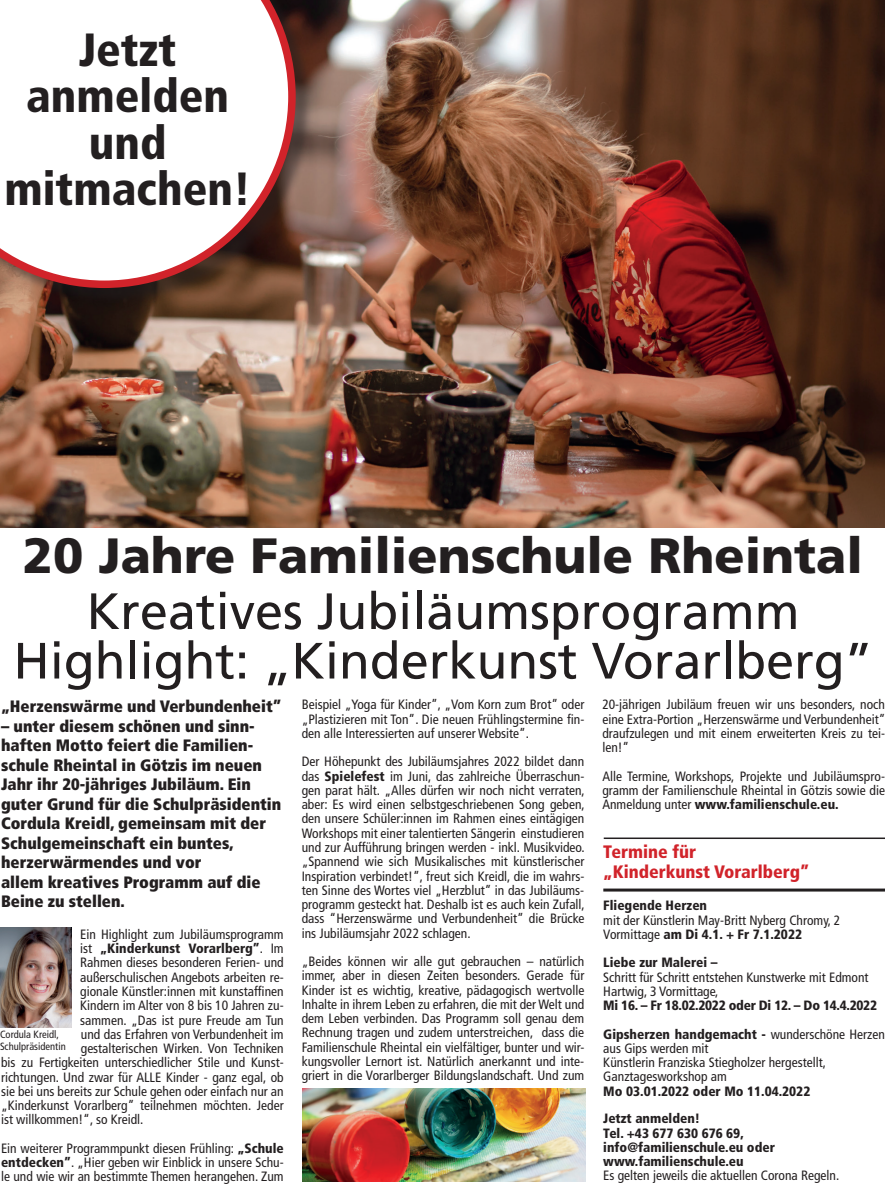
<style>
.page{position:relative;width:885px;height:1191px;background:#fff}
.page>*{position:absolute;margin:0;border:0;box-sizing:border-box;transform-origin:0 0}
.t1{font:51px/49.5px "Frutiger";color:#231f20;text-align:center}
.t2{font:900 49.5px "Frutiger";color:#231f20}
.t3{font:900 condensed 46.5px/46.5px "Frutiger";color:#231f20;text-align:center}
.t4{font:900 condensed 18px/19.5px "Frutiger";color:#d1232a}
.t5{font:900 condensed 16.5px/19.5px "Frutiger";color:#231f20}
.t6{font:condensed 13.5px/14.2px "Frutiger";color:#231f20;text-align:justify}
.t7{font:900 condensed 13.5px/14.2px "Frutiger";color:#231f20}
.t8{font:condensed 10.5px/12px "Frutiger";color:#231f20}
.s1{font-weight:400}
.s2{font-weight:900}
</style>
<div class="page">
<img style="left:0;top:0;width:884px;height:527px">
<img style="left:1px;top:927px;width:71px;height:101px">
<div style="left:0;top:0;width:314px;height:307px;background:#231f20;opacity:.5"></div>
<svg style="left:0;top:0;width:296px;height:288px"></svg>
<svg style="left:603px;top:891px;width:209px;height:1px"></svg>
<hr style="left:603px;top:888px;width:281px;height:3px;background:#231f20">
<hr style="left:603px;top:837px;width:281px;height:2px;background:#231f20">
<img style="left:302px;top:1089px;width:283px;height:92px">
<h3 class="t3" style="left:4px;top:26px;width:248px">Jetzt anmelden und mitmachen!</h3>
<h2 class="t2" style="left:23px;top:526px;width:841px">20 Jahre Familienschule Rheintal</h2>
<h1 class="t1" style="left:13px;top:587px;width:860px">Kreatives Jubiläumsprogramm<br>Highlight: „Kinderkunst Vorarlberg”</h1>
<p class="t5" style="left:1px;top:697px;width:282px">„Herzenswärme und Verbundenheit”</p>
<p class="t5" style="left:1px;top:716px;width:282px">– unter diesem schönen und sinn&shy;haften Motto feiert die Familien&shy;schule Rheintal in Götzis im neuen<br>Jahr ihr 20-jähriges Jubiläum. Ein guter Grund für die Schulpräsidentin<br>Cordula Kreidl, gemeinsam mit der<br>Schulgemeinschaft ein buntes, herzerwärmendes und vor<br>allem kreatives Programm auf die<br>Beine zu stellen.</p>
<p class="t6" style="left:80px;top:927px;width:205px">Ein Highlight zum Jubiläumsprogramm</p>
<p class="t7" style="left:80px;top:941px;width:205px"><span class="s1">ist</span> „Kinderkunst Vorarlberg”<span class="s1">. Im</span></p>
<p class="t6" style="left:80px;top:955px;width:205px">Rahmen dieses besonderen Ferien- und</p>
<p class="t6" style="left:80px;top:970px;width:205px">außerschulischen Angebots arbeiten re-</p>
<p class="t6" style="left:80px;top:984px;width:205px">gionale Künstler:innen mit kunstaffinen</p>
<p class="t6" style="left:80px;top:998px;width:205px">Kindern im Alter von 8 bis 10 Jahren zu-</p>
<p class="t6" style="left:80px;top:1012px;width:205px">sammen. „Das ist pure Freude am Tun</p>
<p class="t6" style="left:81px;top:1027px;width:204px">und das Erfahren von Verbundenheit im</p>
<p class="t6" style="left:81px;top:1041px;width:204px">gestalterischen Wirken. Von Techniken</p>
<p class="t6" style="left:1px;top:1055px;width:284px">bis zu Fertigkeiten unterschiedlicher Stile und Kunst-</p>
<p class="t6" style="left:1px;top:1069px;width:284px">richtungen. Und zwar für ALLE Kinder - ganz egal, ob</p>
<p class="t6" style="left:1px;top:1084px;width:284px">sie bei uns bereits zur Schule gehen oder einfach nur an</p>
<p class="t6" style="left:1px;top:1098px;width:284px">„Kinderkunst Vorarlberg” teilnehmen möchten. Jeder</p>
<p class="t6" style="left:1px;top:1112px;width:144px">ist willkommen!“, so Kreidl.</p>
<p class="t6" style="left:1px;top:1141px;width:284px">Ein weiterer Programmpunkt diesen Frühling: <span class="s2">„Schule entdecken”</span>. „Hier geben wir Einblick in unsere Schu&shy;le und wie wir an bestimmte Themen herangehen. Zum</p>
<p class="t8" style="left:0;top:1028px;width:67px">Cordula Kreidl,<br>Schulpräsidentin</p>
<p class="t6" style="left:302px;top:697px;width:284px">Beispiel „Yoga für Kinder”, „Vom Korn zum Brot” oder „Plastizieren mit Ton”. Die neuen Frühlingstermine fin&shy;den alle Interessierten auf unserer Website”.</p>
<p class="t6" style="left:302px;top:754px;width:284px">Der Höhepunkt des Jubiläumsjahres 2022 bildet dann das <span class="s2">Spielefest</span> im Juni, das zahlreiche Überraschun&shy;gen parat hält. „Alles dürfen wir noch nicht verraten, aber: Es wird einen selbstgeschriebenen Song geben, den unsere Schüler:innen im Rahmen eines eintägigen Workshops mit einer talentierten Sängerin einstudieren und zur Aufführung bringen werden - inkl. Musikvideo. „Spannend wie sich Musikalisches mit künstlerischer Inspiration verbindet!”, freut sich Kreidl, die im wahrs&shy;ten Sinne des Wortes viel „Herzblut” in das Jubiläums&shy;programm gesteckt hat. Deshalb ist es auch kein Zufall, dass “Herzenswärme und Verbundenheit” die Brücke ins Jubiläumsjahr 2022 schlagen.</p>
<p class="t6" style="left:302px;top:954px;width:284px">„Beides können wir alle gut gebrauchen – natürlich immer, aber in diesen Zeiten besonders. Gerade für Kinder ist es wichtig, kreative, pädagogisch wertvolle Inhalte in ihrem Leben zu erfahren, die mit der Welt und dem Leben verbinden. Das Programm soll genau dem Rechnung tragen und zudem unterstreichen, dass die Familienschule Rheintal ein vielfältiger, bunter und wir&shy;kungsvoller Lernort ist. Natürlich anerkannt und inte&shy;griert in die Vorarlberger Bildungslandschaft. Und zum</p>
<p class="t6" style="left:602px;top:697px;width:284px">20-jährigen Jubiläum freuen wir uns besonders, noch eine Extra-Portion „Herzenswärme und Verbundenheit” draufzulegen und mit einem erweiterten Kreis zu tei&shy;len!”</p>
<p class="t6" style="left:602px;top:769px;width:284px">Alle Termine, Workshops, Projekte und Jubiläumspro&shy;gramm der Familienschule Rheintal in Götzis sowie die Anmeldung unter <span class="s2">www.familienschule.eu.</span></p>
<h3 class="t4" style="left:603px;top:842px;width:207px">Termine für<br>„Kinderkunst Vorarlberg”</h3>
<p class="t7" style="left:603px;top:898px;width:105px">Fliegende Herzen</p>
<p class="t6" style="left:603px;top:912px;width:238px">mit der Künstlerin May-Britt Nyberg Chromy, 2<br>Vormittage <span class="s2">am Di 4.1. + Fr 7.1.2022</span></p>
<p class="t7" style="left:603px;top:955px;width:116px">Liebe zur Malerei –</p>
<p class="t6" style="left:603px;top:969px;width:267px">Schritt für Schritt entstehen Kunstwerke mit Edmont<br>Hartwig, 3 Vormittage,</p>
<p class="t7" style="left:603px;top:991px;width:283px;line-height:28.5px">Mi 16. – Fr 18.02.2022 oder Di 12. – Do 14.4.2022<br>Gipsherzen handgemacht - <span class="s1">wunderschöne Herzen</span></p>
<p class="t6" style="left:603px;top:1041px;width:224px;text-align:left">aus Gips werden mit<br>Künstlerin Franziska Stiegholzer hergestellt,<br>Ganztagesworkshop am</p>
<p class="t7" style="left:603px;top:1077px;width:208px;line-height:27.8px">Mo 03.01.2022 oder Mo 11.04.2022<br>Jetzt anmelden!</p>
<p class="t7" style="left:603px;top:1125px;width:173px">Tel. +43 677 630 676 69, info@familienschule.eu oder www.familienschule.eu</p>
<p class="t6" style="left:603px;top:1168px;width:237px">Es gelten jeweils die aktuellen Corona Regeln.</p>
</div>
